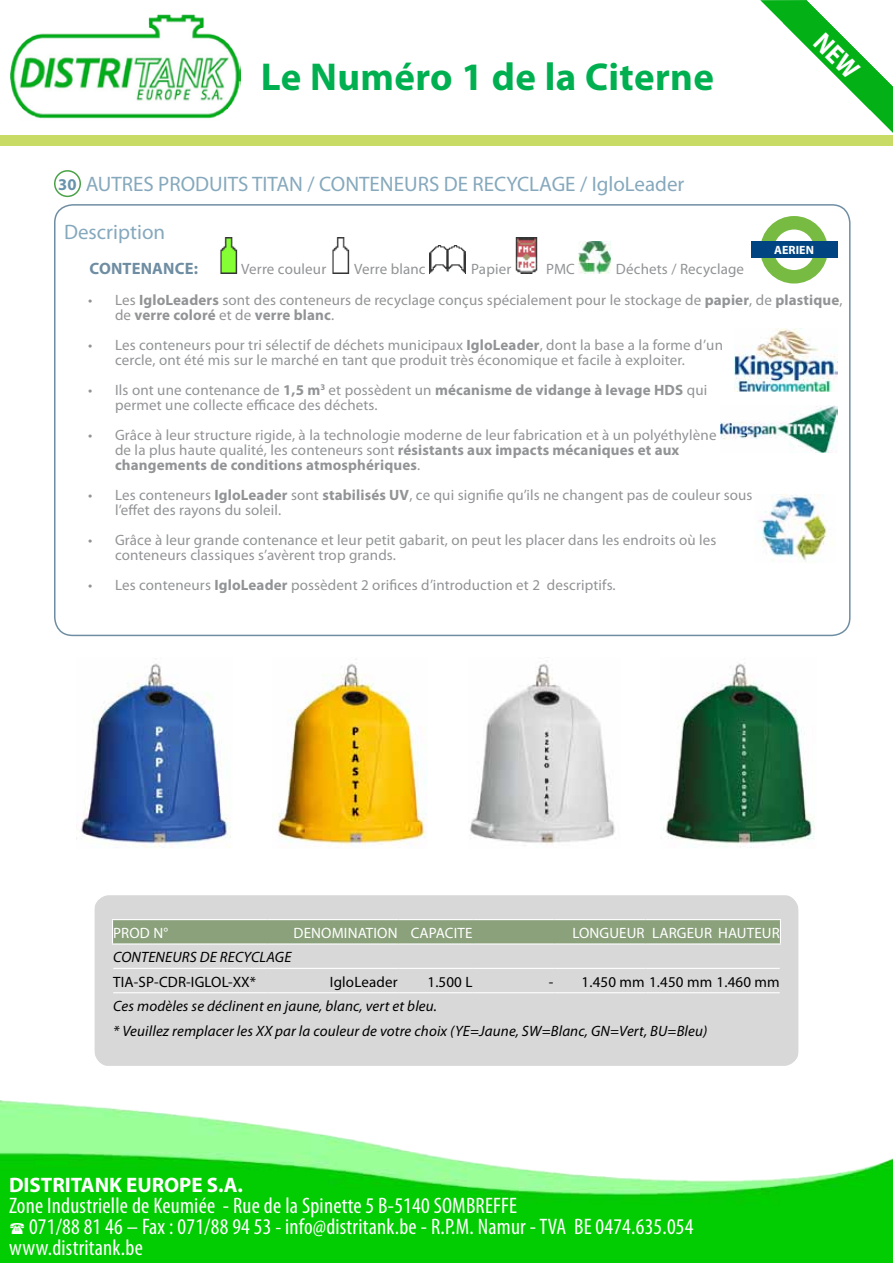
<style>
.page{position:relative;width:893px;height:1263px;background:#fff}
.page>*{position:absolute;margin:0;border:0;box-sizing:border-box;transform-origin:0 0}
.t1{font:700 39px "Myriad Pro";letter-spacing:.01em;color:#00b050}
.t2{font:condensed 22.5px "Myriad Pro";letter-spacing:.01em;color:#fff}
.t3{font:21px "Myriad Pro";color:#6793ac}
.t4{font:700 21px "Myriad Pro";color:#fff}
.t5{font:700 16.5px "Myriad Pro";letter-spacing:.01em;color:#4a718b}
.t6{font:15px/15px "Myriad Pro";letter-spacing:.01em;color:#76787b}
.t7{font:italic 15px/24.3px "Myriad Pro";letter-spacing:.01em;color:#000}
.t8{font:15px "Myriad Pro";letter-spacing:.01em;color:#000}
.t9{font:15px "Myriad Pro";letter-spacing:.01em;color:#fff}
.t10{font:700 12px "Myriad Pro";letter-spacing:.01em;color:#fff}
.s1{font-weight:700;font-size:16.5px}
.s2{font-weight:700}
.s3{font-size:21px}
</style>
<div class="page">
<img style="left:1px;top:1101px;width:892px;height:162px">
<div style="left:0;top:135px;width:893px;height:10px;background:#c8db64"></div>
<img style="left:10px;top:14px;width:230px;height:105px">
<img style="left:220px;top:238px;width:18px;height:36px">
<img style="left:332px;top:238px;width:18px;height:36px">
<img style="left:429px;top:245px;width:36px;height:29px">
<img style="left:515px;top:238px;width:23px;height:36px">
<img style="left:579px;top:242px;width:32px;height:32px">
<div style="left:54px;top:204px;width:796px;height:432px;border:2px solid #4a718b;border-radius:18px"></div>
<img style="left:759px;top:494px;width:68px;height:67px">
<div style="left:54px;top:170px;width:27px;height:27px;border:2px solid #49a247;border-radius:50%"></div>
<img style="left:81px;top:663px;width:150px;height:185px">
<img style="left:663px;top:663px;width:152px;height:185px">
<img style="left:470px;top:663px;width:145px;height:182px">
<img style="left:273px;top:663px;width:154px;height:184px">
<div style="left:95px;top:895px;width:703px;height:171px;background:#d8d8d8"></div>
<svg style="left:112px;top:919px;width:669px;height:24px;background:#8fa581"></svg>
<hr style="left:112px;top:943px;width:156px;height:1px;background:#fff">
<hr style="left:268px;top:943px;width:130px;height:1px;background:#fff">
<hr style="left:398px;top:943px;width:75px;height:1px;background:#fff">
<hr style="left:473px;top:943px;width:81px;height:1px;background:#fff">
<hr style="left:554px;top:943px;width:91px;height:1px;background:#fff">
<hr style="left:645px;top:943px;width:68px;height:1px;background:#fff">
<hr style="left:713px;top:943px;width:68px;height:1px;background:#fff">
<hr style="left:113px;top:968px;width:155px;height:1px;background:#fff">
<hr style="left:268px;top:968px;width:130px;height:1px;background:#fff">
<hr style="left:398px;top:968px;width:75px;height:1px;background:#fff">
<hr style="left:473px;top:968px;width:81px;height:1px;background:#fff">
<hr style="left:554px;top:968px;width:91px;height:1px;background:#fff">
<hr style="left:645px;top:968px;width:68px;height:1px;background:#fff">
<hr style="left:713px;top:968px;width:67px;height:1px;background:#fff">
<hr style="left:113px;top:992px;width:155px;height:1px;background:#fff">
<hr style="left:268px;top:992px;width:130px;height:1px;background:#fff">
<hr style="left:398px;top:992px;width:75px;height:1px;background:#fff">
<hr style="left:473px;top:992px;width:81px;height:1px;background:#fff">
<hr style="left:554px;top:992px;width:91px;height:1px;background:#fff">
<hr style="left:645px;top:992px;width:68px;height:1px;background:#fff">
<hr style="left:713px;top:992px;width:67px;height:1px;background:#fff">
<img style="left:720px;top:405px;width:117px;height:48px">
<div style="left:760px;top:216px;width:68px;height:68px;border:14px solid #78bb42;border-radius:50%"></div>
<div style="left:751px;top:241px;width:86px;height:17px;background:#004582"></div>
<img style="left:735px;top:328px;width:102px;height:64px">
<svg style="left:10px;top:1222px;width:14px;height:11px"></svg>
<svg style="left:760px;top:0;width:133px;height:133px"></svg>
<h1 class="t1" style="left:261px;top:51px;width:455px">Le Numéro 1 de la Citerne</h1>
<h3 class="t3" style="left:58px;top:171px;width:628px"><span class="s1">30</span> AUTRES PRODUITS TITAN / CONTENEURS DE RECYCLAGE / IgloLeader</h3>
<h3 class="t3" style="left:64px;top:219px;width:103px">Description</h3>
<p class="t5" style="left:90px;top:258px;width:110px">CONTENANCE:</p>
<p class="t6" style="left:241px;top:261px;width:86px">Verre couleur</p>
<p class="t6" style="left:354px;top:261px;width:73px">Verre blanc</p>
<p class="t6" style="left:471px;top:261px;width:42px">Papier</p>
<p class="t6" style="left:546px;top:261px;width:30px">PMC</p>
<p class="t6" style="left:616px;top:261px;width:130px">Déchets / Recyclage</p>
<p class="t6" style="left:115px;top:293px;width:729px;text-indent:-27px">• Les <span class="s2">IgloLeaders</span> sont des conteneurs de recyclage conçus spécialement pour le stockage de <span class="s2">papier</span>, de <span class="s2">plastique</span>, de <span class="s2">verre coloré</span> et de <span class="s2">verre blanc</span>.</p>
<p class="t6" style="left:115px;top:338px;width:609px;text-indent:-27px">• Les conteneurs pour tri sélectif de déchets municipaux <span class="s2">IgloLeader</span>, dont la base a la forme d’un cercle, ont été mis sur le marché en tant que produit très économique et facile à exploiter.</p>
<p class="t6" style="left:115px;top:383px;width:594px;text-indent:-27px">• Ils ont une contenance de <span class="s2">1,5 m</span><sup>3</sup> et possèdent un <span class="s2">mécanisme de vidange à levage HDS</span> qui permet une collecte efficace des déchets.</p>
<p class="t6" style="left:115px;top:428px;width:603px;text-indent:-27px">• Grâce à leur structure rigide, à la technologie moderne de leur fabrication et à un polyéthylène de la plus haute qualité, les conteneurs sont <span class="s2">résistants aux impacts mécaniques et aux changements de conditions atmosphériques</span>.</p>
<p class="t6" style="left:115px;top:488px;width:639px;text-indent:-27px">• Les conteneurs <span class="s2">IgloLeader</span> sont <span class="s2">stabilisés UV</span>, ce qui signifie qu’ils ne changent pas de couleur sous l’effet des rayons du soleil.</p>
<p class="t6" style="left:115px;top:533px;width:603px;text-indent:-27px">• Grâce à leur grande contenance et leur petit gabarit, on peut les placer dans les endroits où les conteneurs classiques s’avèrent trop grands.</p>
<p class="t6" style="left:88px;top:578px;width:529px">• Les conteneurs <span class="s2">IgloLeader</span> possèdent 2 orifices d’introduction et 2 descriptifs.</p>
<p class="t10" style="left:774px;top:242px;width:42px">AERIEN</p>
<p class="t9" style="left:113px;top:924px;width:57px">PROD N°</p>
<p class="t9" style="left:294px;top:924px;width:180px">DENOMINATION CAPACITE</p>
<p class="t9" style="left:572px;top:924px;width:209px">LONGUEUR LARGEUR HAUTEUR</p>
<p class="t7" style="left:113px;top:945px;width:180px">CONTENEURS DE RECYCLAGE</p>
<p class="t8" style="left:113px;top:972px;width:144px">TIA-SP-CDR-IGLOL-XX*</p>
<p class="t8" style="left:330px;top:972px;width:69px">IgloLeader</p>
<p class="t8" style="left:427px;top:972px;width:47px">1.500 L</p>
<p class="t8" style="left:549px;top:972px;width:232px">- 1.450 mm 1.450 mm 1.460 mm</p>
<p class="t7" style="left:113px;top:994px;width:596px">Ces modèles se déclinent en jaune, blanc, vert et bleu.<br>* Veuillez remplacer les XX par la couleur de votre choix (YE=Jaune, SW=Blanc, GN=Vert, BU=Bleu)</p>
<h3 class="t4" style="left:9px;top:1171px;width:235px">DISTRITANK EUROPE S.A.</h3>
<h2 class="t2" style="left:9px;top:1191px;width:510px">Zone Industrielle de Keumiée - Rue de la Spinette 5 B-5140 SOMBREFFE</h2>
<h2 class="t2" style="left:29px;top:1212px;width:666px">071/88 81 46 – Fax : 071/88 94 53 <span class="s3">-</span> info@distritank.be - R.P.M. Namur - TVA BE 0474.635.054</h2>
<h2 class="t2" style="left:9px;top:1233px;width:135px">www.distritank.be</h2>
</div>
